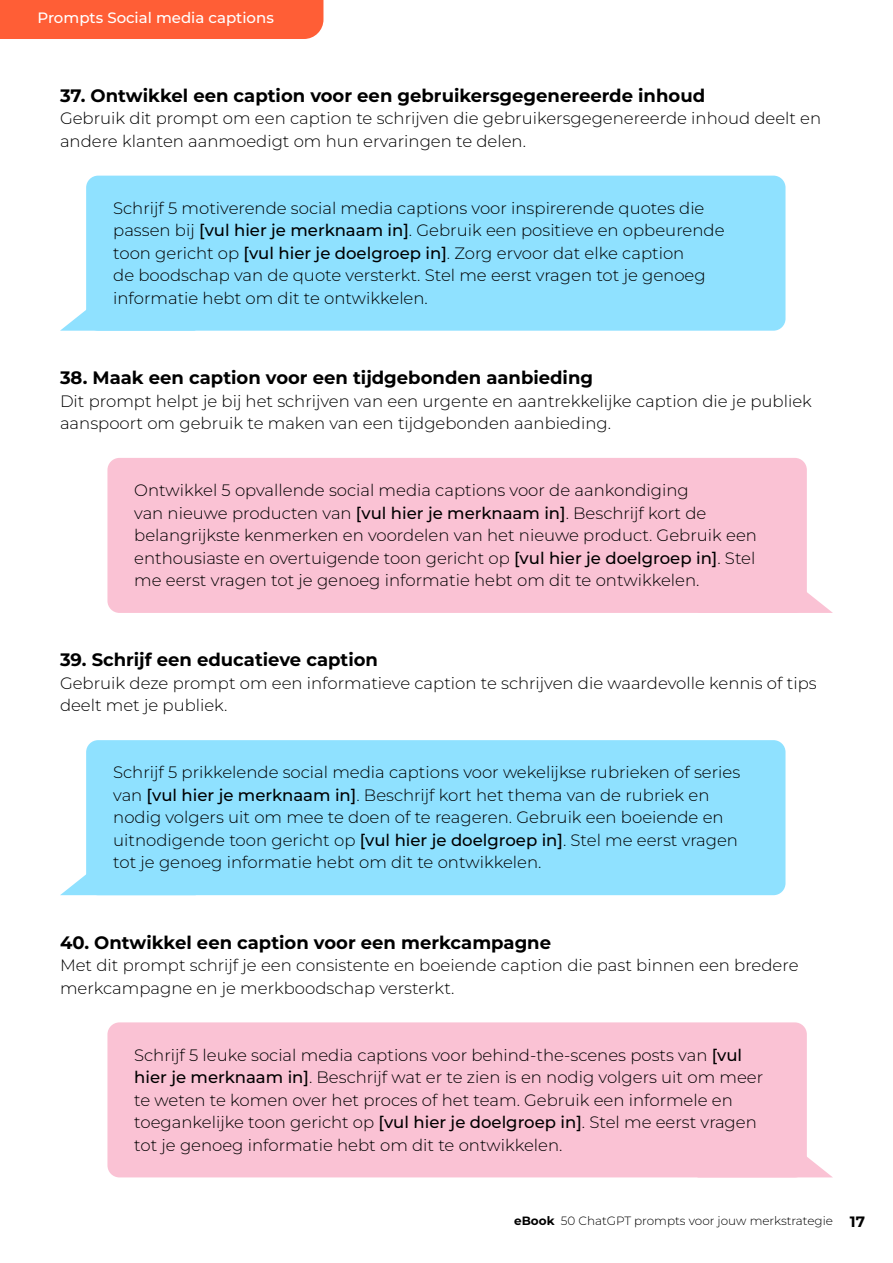
<style>
.page{position:relative;width:893px;height:1263px;background:#fff}
.page>*{position:absolute;margin:0;border:0;box-sizing:border-box;transform-origin:0 0}
.t1{font:700 18px "Montserrat";color:#000}
.t2{font:300 16.5px/22.5px "Montserrat";color:#000}
.t3{font:500 15px "Montserrat";color:#fff}
.t4{font:300 12px "Montserrat";color:#000}
.s1{font-weight:500}
.s2{font-weight:700}
.s3{font-weight:700;font-size:15px}
</style>
<div class="page">
<div style="left:86px;top:176px;width:699px;height:155px;background:#8fe1ff;border-radius:12px"></div>
<svg style="left:60px;top:288px;width:136px;height:43px"></svg>
<div style="left:107px;top:458px;width:700px;height:155px;background:#fac2d4;border-radius:12px"></div>
<svg style="left:798px;top:592px;width:35px;height:21px"></svg>
<div style="left:86px;top:740px;width:699px;height:155px;background:#8fe1ff;border-radius:12px"></div>
<svg style="left:60px;top:852px;width:35px;height:43px"></svg>
<div style="left:107px;top:1022px;width:700px;height:155px;background:#fac2d4;border-radius:12px"></div>
<svg style="left:798px;top:1157px;width:34px;height:20px"></svg>
<div style="left:0;top:0;width:323px;height:39px;background:#ff5e36"></div>
<p class="t3" style="left:37px;top:12px;width:238px">Prompts Social media captions</p>
<p class="t1" style="left:60px;top:83px;width:647px">37. Ontwikkel een caption voor een gebruikersgegenereerde inhoud</p>
<p class="t2" style="left:60px;top:109px;width:763px">Gebruik dit prompt om een caption te schrijven die gebruikersgegenereerde inhoud deelt en andere klanten aanmoedigt om hun ervaringen te delen.</p>
<p class="t2" style="left:113px;top:198px;width:613px">Schrijf 5 motiverende social media captions voor inspirerende quotes die passen bij <span class="s1">[vul hier je merknaam in]</span>. Gebruik een positieve en opbeurende toon gericht op <span class="s1">[vul hier je doelgroep in]</span>. Zorg ervoor dat elke caption<br>de boodschap van de quote versterkt. Stel me eerst vragen tot je genoeg informatie hebt om dit te ontwikkelen.</p>
<p class="t1" style="left:60px;top:366px;width:535px">38. Maak een caption voor een tijdgebonden aanbieding</p>
<p class="t2" style="left:60px;top:391px;width:753px">Dit prompt helpt je bij het schrijven van een urgente en aantrekkelijke caption die je publiek aanspoort om gebruik te maken van een tijdgebonden aanbieding.</p>
<p class="t2" style="left:134px;top:480px;width:624px">Ontwikkel 5 opvallende social media captions voor de aankondiging<br>van nieuwe producten van <span class="s1">[vul hier je merknaam in]</span>. Beschrijf kort de belangrijkste kenmerken en voordelen van het nieuwe product. Gebruik een enthousiaste en overtuigende toon gericht op <span class="s1">[vul hier je doelgroep in]</span>. Stel me eerst vragen tot je genoeg informatie hebt om dit te ontwikkelen.</p>
<p class="t1" style="left:60px;top:648px;width:320px">39. Schrijf een educatieve caption</p>
<p class="t2" style="left:60px;top:673px;width:758px">Gebruik deze prompt om een informatieve caption te schrijven die waardevolle kennis of tips deelt met je publiek.</p>
<p class="t2" style="left:113px;top:763px;width:628px">Schrijf 5 prikkelende social media captions voor wekelijkse rubrieken of series van <span class="s1">[vul hier je merknaam in]</span>. Beschrijf kort het thema van de rubriek en nodig volgers uit om mee te doen of te reageren. Gebruik een boeiende en uitnodigende toon gericht op <span class="s1">[vul hier je doelgroep in]</span>. Stel me eerst vragen tot je genoeg informatie hebt om dit te ontwikkelen.</p>
<p class="t1" style="left:60px;top:930px;width:493px">40. Ontwikkel een caption voor een merkcampagne</p>
<p class="t2" style="left:60px;top:955px;width:740px">Met dit prompt schrijf je een consistente en boeiende caption die past binnen een bredere merkcampagne en je merkboodschap versterkt.</p>
<p class="t2" style="left:134px;top:1043px;width:630px">Schrijf 5 leuke social media captions voor behind-the-scenes posts van <span class="s1">[vul hier je merknaam in]</span>. Beschrijf wat er te zien is en nodig volgers uit om meer te weten te komen over het proces of het team. Gebruik een informele en toegankelijke toon gericht op <span class="s1">[vul hier je doelgroep in]</span>. Stel me eerst vragen tot je genoeg informatie hebt om dit te ontwikkelen.</p>
<p class="t4" style="left:514px;top:1216px;width:352px"><span class="s2">eBook</span> 50 ChatGPT prompts voor jouw merkstrategie <span class="s3">17</span></p>
</div>
